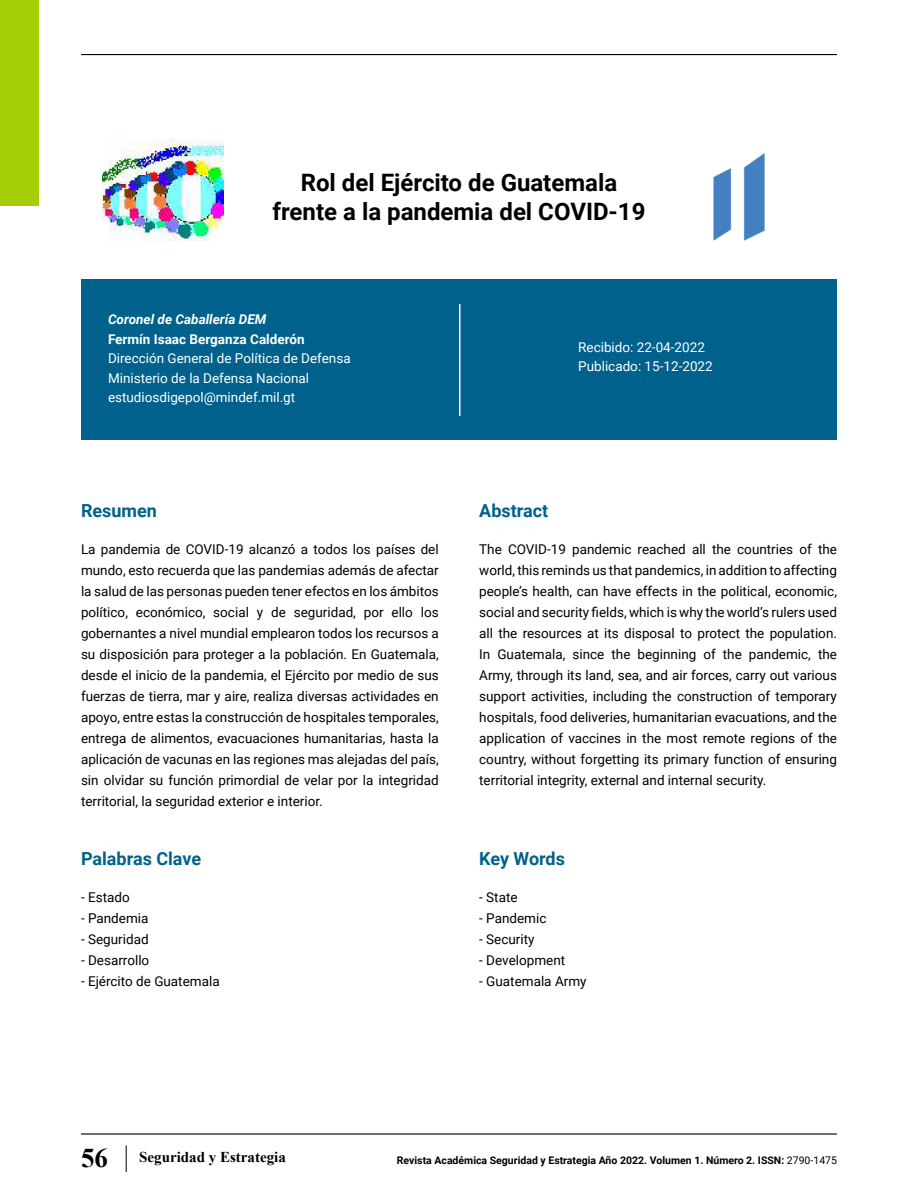
<style>
.page{position:relative;width:918px;height:1188px;background:#fff}
.page>*{position:absolute;margin:0;border:0;box-sizing:border-box;transform-origin:0 0}
.t1{font:700 24px "Roboto";color:#000}
.t2{font:700 18px "Roboto";color:#00618c}
.t3{font:700 15px "Times New Roman";color:#000}
.t4{font:13.5px/21px "Roboto";color:#000;text-align:justify}
.t5{font:13.5px "Roboto";color:#fff}
.t6{font:700 13.5px "Roboto";color:#fff}
.t7{font:italic 700 13.5px "Roboto";color:#fff}
.t8{font:700 10.5px "Roboto";color:#000}
.s1{font-size:27px}
.s2{font-weight:400}
</style>
<div class="page">
<svg style="left:126px;top:1146px;width:1px;height:26px"></svg>
<hr style="left:81px;top:1133px;width:756px;height:2px;background:#000">
<hr style="left:81px;top:54px;width:756px;height:1px;background:#000">
<img style="left:102px;top:139px;width:122px;height:102px">
<div style="left:81px;top:280px;width:756px;height:160px;background:#00618c"></div>
<hr style="left:459px;top:304px;width:1px;height:112px;background:#fff">
<img style="left:713px;top:153px;width:52px;height:88px">
<div style="left:0;top:0;width:39px;height:205px;background:#a5cd08"></div>
<p class="t1" style="left:301px;top:166px;width:318px">Rol del Ejército de Guatemala</p>
<p class="t1" style="left:273px;top:195px;width:374px">frente a la pandemia del COVID-19</p>
<p class="t7" style="left:108px;top:310px;width:160px">Coronel de Caballería DEM</p>
<p class="t6" style="left:108px;top:330px;width:198px">Fermín Isaac Berganza Calderón</p>
<p class="t5" style="left:108px;top:349px;width:244px">Dirección General de Política de Defensa</p>
<p class="t5" style="left:108px;top:369px;width:203px">Ministerio de la Defensa Nacional</p>
<p class="t5" style="left:108px;top:388px;width:189px">estudiosdigepol@mindef.mil.gt</p>
<p class="t2" style="left:81px;top:498px;width:77px">Resumen</p>
<p class="t4" style="left:81px;top:538px;width:359px">La pandemia de COVID-19 alcanzó a todos los países del mundo, esto recuerda que las pandemias además de afectar la salud de las personas pueden tener efectos en los ámbitos político, económico, social y de seguridad, por ello los gobernantes a nivel mundial emplearon todos los recursos a su disposición para proteger a la población. En Guatemala, desde el inicio de la pandemia, el Ejército por medio de sus fuerzas de tierra, mar y aire, realiza diversas actividades en apoyo, entre estas la construcción de hospitales temporales, entrega de alimentos, evacuaciones humanitarias, hasta la aplicación de vacunas en las regiones mas alejadas del país, sin olvidar su función primordial de velar por la integridad territorial, la seguridad exterior e interior.</p>
<p class="t2" style="left:81px;top:846px;width:122px">Palabras Clave</p>
<p class="t4" style="left:81px;top:886px;width:50px">- Estado</p>
<p class="t4" style="left:81px;top:907px;width:69px">- Pandemia</p>
<p class="t4" style="left:81px;top:928px;width:69px">- Seguridad</p>
<p class="t4" style="left:81px;top:949px;width:70px">- Desarrollo</p>
<p class="t4" style="left:81px;top:970px;width:140px">- Ejército de Guatemala</p>
<p class="t5" style="left:578px;top:337px;width:128px">Recibido: 22-04-2022</p>
<p class="t5" style="left:578px;top:357px;width:136px">Publicado: 15-12-2022</p>
<p class="t2" style="left:479px;top:498px;width:70px">Abstract</p>
<p class="t4" style="left:479px;top:538px;width:359px">The COVID-19 pandemic reached all the countries of the world, this reminds us that pandemics, in addition to affecting people’s health, can have effects in the political, economic, social and security fields, which is why the world’s rulers used all the resources at its disposal to protect the population.<br>In Guatemala, since the beginning of the pandemic, the Army, through its land, sea, and air forces, carry out various support activities, including the construction of temporary hospitals, food deliveries, humanitarian evacuations, and the application of vaccines in the most remote regions of the country, without forgetting its primary function of ensuring territorial integrity, external and internal security.</p>
<p class="t2" style="left:479px;top:846px;width:87px">Key Words</p>
<p class="t4" style="left:479px;top:886px;width:40px">- State</p>
<p class="t4" style="left:479px;top:907px;width:69px">- Pandemic</p>
<p class="t4" style="left:479px;top:928px;width:57px">- Security</p>
<p class="t4" style="left:479px;top:949px;width:87px">- Development</p>
<p class="t4" style="left:479px;top:970px;width:109px">- Guatemala Army</p>
<p class="t3" style="left:81px;top:1146px;width:206px"><span class="s1">56</span> Seguridad y Estrategia</p>
<p class="t8" style="left:397px;top:1152px;width:442px">Revista Académica Seguridad y Estrategia Año 2022. Volumen 1. Número 2. ISSN: <span class="s2">2790-1475</span></p>
</div>
